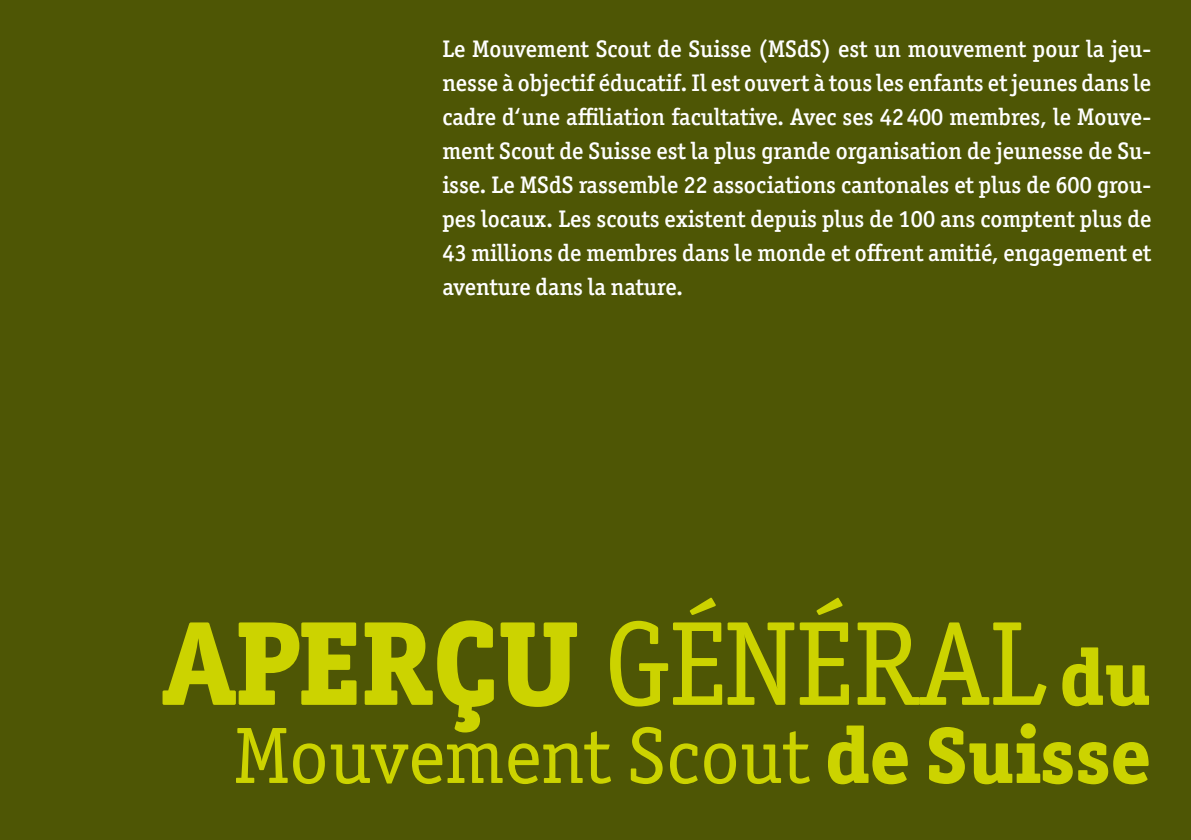
<style>
.page{position:relative;width:1191px;height:840px;background:#fff}
.page>*{position:absolute;margin:0;border:0;box-sizing:border-box;transform-origin:0 0}
.t1{font:120px "Officina Serif ITC Pro";color:#ccd300}
.t2{font:80px "Officina Serif ITC Pro";color:#ccd300}
.t3{font:500 24px/34px "Officina Serif ITC Pro";color:#fff;text-align:justify}
.s1{font-weight:800}
.s2{font-weight:800;font-size:80px}
</style>
<div class="page">
<div style="left:0;top:0;width:1191px;height:839px;background:#4e5605"></div>
<p class="t3" style="left:442px;top:32px;width:710px">Le Mouvement Scout de Suisse (MSdS) est un mouvement pour la jeu&shy;nesse à objectif éducatif. Il est ouvert à tous les enfants et jeunes dans le cadre d‘une affiliation facultative. Avec ses 42 400 membres, le Mouve&shy;ment Scout de Suisse est la plus grande organisation de jeunesse de Su&shy;isse. Le MSdS rassemble 22 associations cantonales et plus de 600 grou&shy;pes locaux. Les scouts existent depuis plus de 100 ans comptent plus de 43 millions de membres dans le monde et offrent amitié, engagement et aventure dans la nature.</p>
<h1 class="t1" style="left:164px;top:593px;width:989px"><span class="s1">Aperçu</span> général <span class="s2">du</span></h1>
<h2 class="t2" style="left:233px;top:708px;width:919px">Mouvement Scout <span class="s1">de Suisse</span></h2>
</div>
